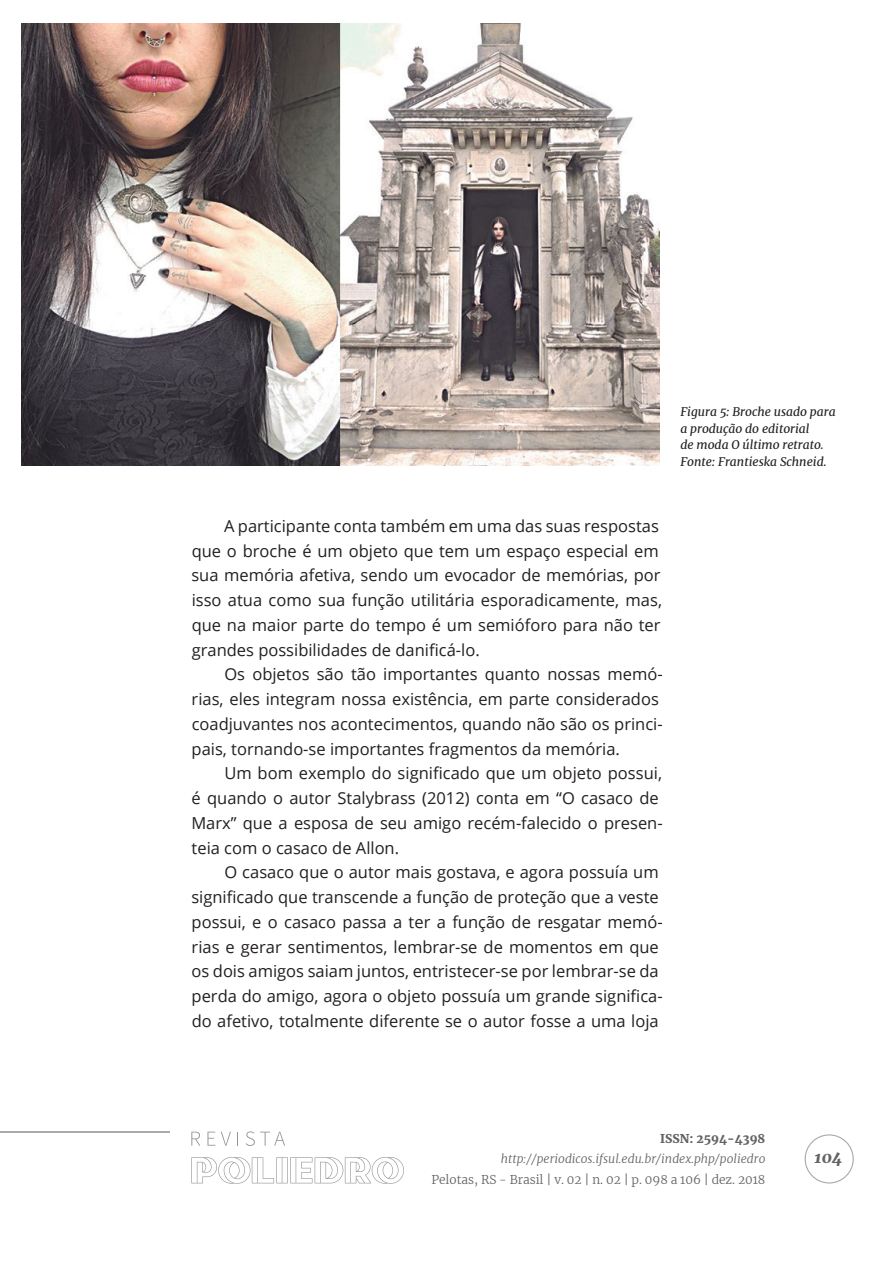
<style>
.page{position:relative;width:893px;height:1263px;background:#fff}
.page>*{position:absolute;margin:0;border:0;box-sizing:border-box;transform-origin:0 0}
.Corpo_de_texto{font:16.5px/24.8px "Open Sans";color:#231f20}
.t1{font:italic 900 16.5px "Merriweather";color:#636366}
.Legenda_de_imagem{font:italic 12px/16.5px "Merriweather";color:#231f20}
.t2{font:italic 300 12px "Merriweather";color:#636366}
.t3{font:300 12px "Merriweather";color:#636366}
.t4{font:900 12px "Merriweather";color:#636366}
</style>
<div class="page">
<div style="left:805px;top:1134px;width:49px;height:49px;border:1px solid #a8a9ad;border-radius:50%"></div>
<svg style="left:191px;top:1157px;width:213px;height:27px"></svg>
<svg style="left:191px;top:1132px;width:9px;height:14px"></svg>
<svg style="left:207px;top:1132px;width:8px;height:14px"></svg>
<svg style="left:221px;top:1132px;width:10px;height:14px"></svg>
<svg style="left:237px;top:1132px;width:1px;height:14px"></svg>
<svg style="left:246px;top:1131px;width:39px;height:15px"></svg>
<hr style="left:0;top:1131px;width:170px;height:1px;background:#a8a9ad">
<img style="left:21px;top:24px;width:638px;height:442px">
<p class="Legenda_de_imagem" style="left:680px;top:403px;width:157px">Figura 5: Broche usado para a produção do editorial<br>de moda O último retrato.<br>Fonte: Frantieska Schneid.</p>
<p class="Corpo_de_texto" style="left:191px;top:513px;width:472px;text-indent:33px">A participante conta também em uma das suas respostas que o broche é um objeto que tem um espaço especial em sua memória afetiva, sendo um evocador de memórias, por isso atua como sua função utilitária esporadicamente, mas, que na maior parte do tempo é um semióforo para não ter grandes possibilidades de danificá-lo.</p>
<p class="Corpo_de_texto" style="left:192px;top:662px;width:473px;text-indent:33px">Os objetos são tão importantes quanto nossas memó&shy;rias, eles integram nossa existência, em parte considerados coadjuvantes nos acontecimentos, quando não são os princi&shy;pais, tornando-se importantes fragmentos da memória.</p>
<p class="Corpo_de_texto" style="left:191px;top:761px;width:473px;text-indent:33px">Um bom exemplo do significado que um objeto possui, é quando o autor Stalybrass (2012) conta em “O casaco de Marx” que a esposa de seu amigo recém-falecido o presen&shy;teia com o casaco de Allon.</p>
<p class="Corpo_de_texto" style="left:191px;top:860px;width:473px;text-indent:33px">O casaco que o autor mais gostava, e agora possuía um significado que transcende a função de proteção que a veste possui, e o casaco passa a ter a função de resgatar memó&shy;rias e gerar sentimentos, lembrar-se de momentos em que os dois amigos saiam juntos, entristecer-se por lembrar-se da perda do amigo, agora o objeto possuía um grande significa&shy;do afetivo, totalmente diferente se o autor fosse a uma loja</p>
<p class="t4" style="left:660px;top:1130px;width:107px">ISSN: 2594-4398</p>
<p class="t2" style="left:501px;top:1151px;width:266px">http://periodicos.ifsul.edu.br/index.php/poliedro</p>
<p class="t3" style="left:431px;top:1171px;width:335px">Pelotas, RS - Brasil | v. 02 | n. 02 | p. 098 a 106 | dez. 2018</p>
<p class="t1" style="left:814px;top:1146px;width:29px">104</p>
</div>
